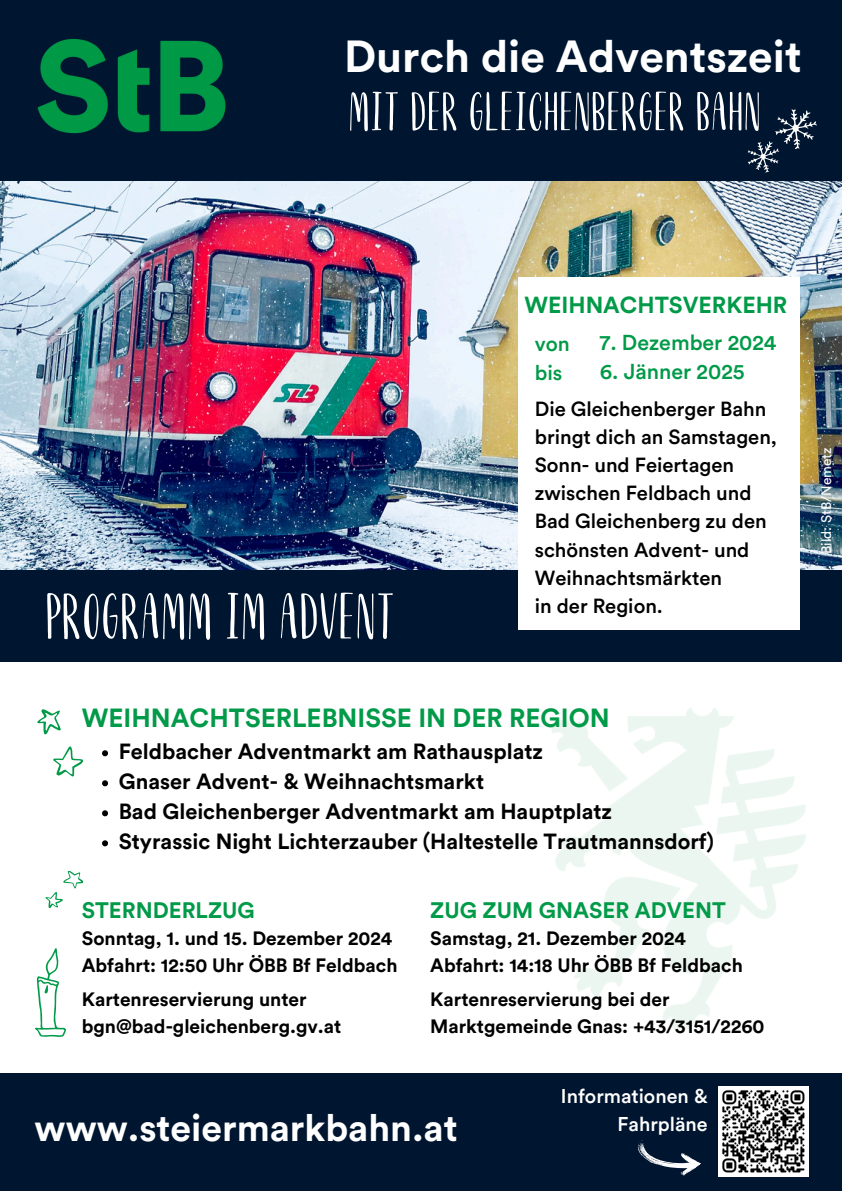
<style>
.page{position:relative;width:842px;height:1191px;background:#fff}
.page>*{position:absolute;margin:0;border:0;box-sizing:border-box;transform-origin:0 0}
.t1{font:79.6px "Amalfi";color:#fff}
.t2{font:66.9px "Amalfi";color:#fff}
.t3{font:700 44.4px "Circular Std";color:#fff}
.t4{font:700 37.3px "Circular Std";color:#fff}
.t5{font:700 26px "Circular Std";color:#019a48}
.t6{font:700 23px "Circular Std";color:#019a48}
.t7{font:700 22.2px "Circular Std";color:#019a48}
.t8{font:700 21.7px/30px "Circular Std";color:#000}
.t9{font:500 21.4px "Circular Std";color:#019a48}
.t10{font:500 20.9px/29.2px "Circular Std";color:#019a48}
.t11{font:500 20.2px/28px "Circular Std";color:#000}
.t12{font:500 19.7px/27.5px "Circular Std";color:#fff;text-align:right}
.t13{font:700 19.1px/26.5px "Circular Std";color:#000}
.t14{font:13.8px "Circular Std";color:#fefefe}
</style>
<div class="page">
<div style="left:0;top:0;width:842px;height:1190px;background:#001630"></div>
<img style="left:37px;top:39px;width:189px;height:95px">
<img style="left:719px;top:1086px;width:90px;height:90px">
<div style="left:0;top:661px;width:842px;height:411px;background:#fff"></div>
<svg style="left:637px;top:1140px;width:64px;height:35px"></svg>
<svg style="left:53px;top:746px;width:30px;height:30px"></svg>
<svg style="left:37px;top:709px;width:24px;height:25px"></svg>
<svg style="left:35px;top:948px;width:31px;height:88px"></svg>
<svg style="left:748px;top:109px;width:69px;height:64px"></svg>
<svg style="left:45px;top:871px;width:39px;height:37px"></svg>
<img style="left:0;top:181px;width:842px;height:388px">
<div style="left:519px;top:277px;width:281px;height:352px;background:#fff"></div>
<svg style="left:102px;top:750px;width:6px;height:6px"></svg>
<svg style="left:102px;top:780px;width:6px;height:6px"></svg>
<svg style="left:102px;top:810px;width:6px;height:6px"></svg>
<svg style="left:102px;top:840px;width:6px;height:6px"></svg>
<h3 class="t3" style="left:344px;top:28px;width:459px">Durch die Adventszeit</h3>
<h2 class="t2" style="left:348px;top:74px;width:414px">MIT DER GLEICHENBERGER BAHN</h2>
<h1 class="t1" style="left:45px;top:572px;width:352px">PROGRAMM IM ADVENT</h1>
<p class="t6" style="left:524px;top:290px;width:264px">WEIHNACHTSVERKEHR</p>
<p class="t10" style="left:535px;top:328px;width:37px">von bis</p>
<p class="t9" style="left:600px;top:329px;width:178px">7. Dezember 2024</p>
<p class="t9" style="left:600px;top:358px;width:146px">6. Jänner 2025</p>
<p class="t11" style="left:535px;top:395px;width:244px">Die Gleichenberger Bahn bringt dich an Samstagen,<br>Sonn- und Feiertagen zwischen Feldbach und<br>Bad Gleichenberg zu den schönsten Advent- und<br>Weihnachtsmärkten<br>in der Region.</p>
<h3 class="t5" style="left:82px;top:701px;width:529px">WEIHNACHTSERLEBNISSE IN DER REGION</h3>
<p class="t8" style="left:119px;top:735px;width:597px">Feldbacher Adventmarkt am Rathausplatz<br>Gnaser Advent- &amp; Weihnachtsmarkt<br>Bad Gleichenberger Adventmarkt am Hauptplatz<br>Styrassic Night Lichterzauber (Haltestelle Trautmannsdorf)</p>
<p class="t7" style="left:82px;top:895px;width:175px">STERNDERLZUG</p>
<p class="t13" style="left:82px;top:924px;width:317px">Sonntag, 1. und 15. Dezember 2024<br>Abfahrt: 12:50 Uhr ÖBB Bf Feldbach</p>
<p class="t13" style="left:82px;top:985px;width:261px">Kartenreservierung unter bgn@bad-gleichenberg.gv.at</p>
<p class="t7" style="left:430px;top:895px;width:297px">ZUG ZUM GNASER ADVENT</p>
<p class="t13" style="left:430px;top:924px;width:314px">Samstag, 21. Dezember 2024<br>Abfahrt: 14:18 Uhr ÖBB Bf Feldbach</p>
<p class="t13" style="left:430px;top:985px;width:336px">Kartenreservierung bei der<br>Marktgemeinde Gnas: +43/3151/2260</p>
<h3 class="t4" style="left:35px;top:1103px;width:425px">www.steiermarkbahn.at</h3>
<p class="t12" style="left:561px;top:1082px;width:148px">Informationen &amp;<br>Fahrpläne</p>
<p class="t14" style="left:818px;top:554px;width:108px;rotate:-90deg">Bild: StB/Nemetz</p>
</div>
